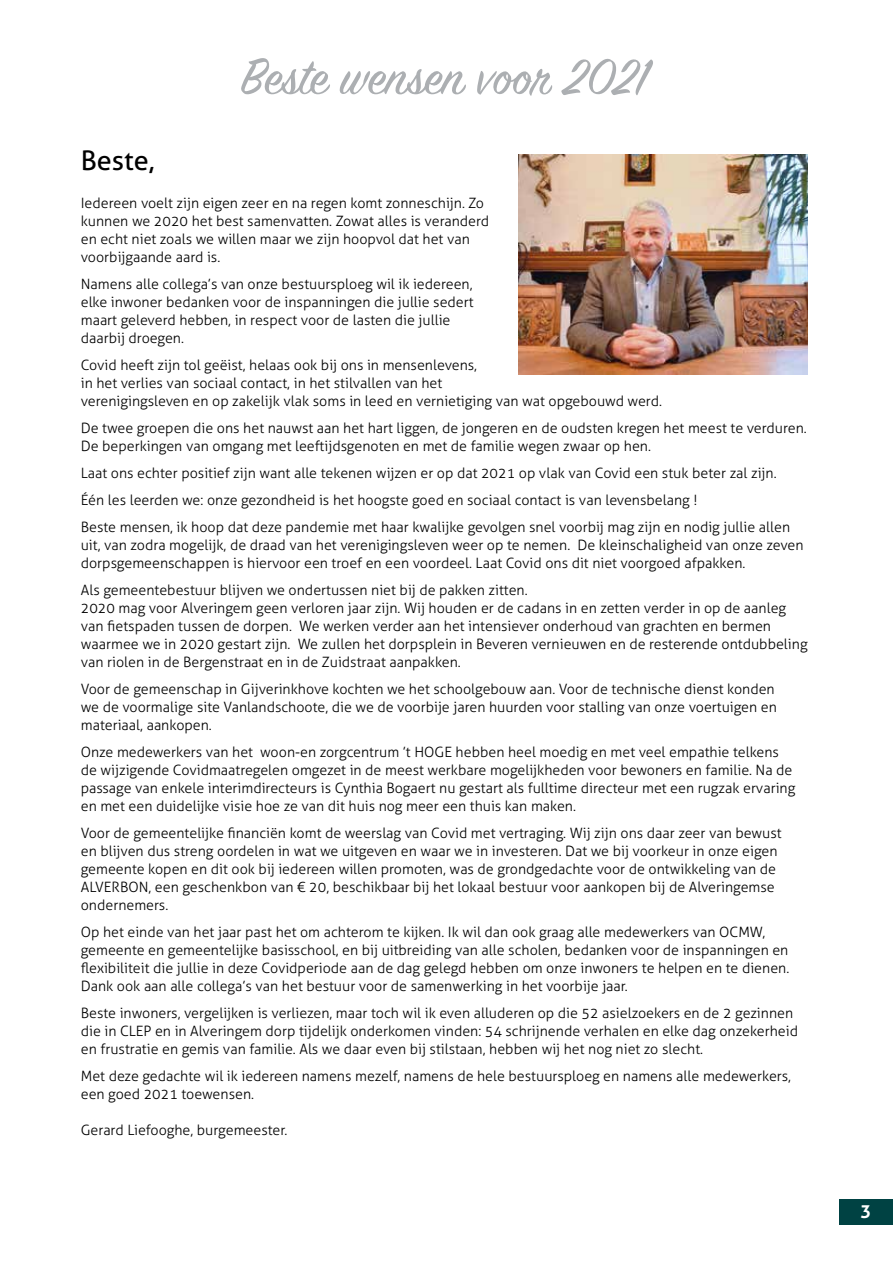
<style>
.page{position:relative;width:893px;height:1263px;background:#fff}
.page>*{position:absolute;margin:0;border:0;box-sizing:border-box;transform-origin:0 0}
.t1{font:56.25px "Sign Painter House Script";color:#acafb2}
.t2{font:27px "Aller";color:#000}
.t3{font:700 18px "Aller";color:#fff}
.t4{font:300 14.25px/18px "Aller";color:#000}
</style>
<div class="page">
<div style="left:839px;top:1199px;width:54px;height:26px;background:#004243"></div>
<img style="left:519px;top:154px;width:289px;height:220px">
<h2 class="t2" style="left:81px;top:144px;width:75px">Beste,</h2>
<h1 class="t1" style="left:241px;top:42px;width:409px">Beste wensen voor 2021</h1>
<p class="t4" style="left:81px;top:194px;width:410px">Iedereen voelt zijn eigen zeer en na regen komt zonneschijn. Zo kunnen we 2020 het best samenvatten. Zowat alles is veranderd en echt niet zoals we willen maar we zijn hoopvol dat het van voorbijgaande aard is.</p>
<p class="t4" style="left:81px;top:275px;width:394px">Namens alle collega’s van onze bestuursploeg wil ik iedereen, elke inwoner bedanken voor de inspanningen die jullie sedert maart geleverd hebben, in respect voor de lasten die jullie daarbij droegen.</p>
<p class="t4" style="left:81px;top:356px;width:583px">Covid heeft zijn tol geëist, helaas ook bij ons in mensenlevens,<br>in het verlies van sociaal contact, in het stilvallen van het<br>verenigingsleven en op zakelijk vlak soms in leed en vernietiging van wat opgebouwd werd.</p>
<p class="t4" style="left:81px;top:419px;width:728px">De twee groepen die ons het nauwst aan het hart liggen, de jongeren en de oudsten kregen het meest te verduren.<br>De beperkingen van omgang met leeftijdsgenoten en met de familie wegen zwaar op hen.</p>
<p class="t4" style="left:81px;top:460px;width:711px;line-height:27px">Laat ons echter positief zijn want alle tekenen wijzen er op dat 2021 op vlak van Covid een stuk beter zal zijn.<br>Één les leerden we: onze gezondheid is het hoogste goed en sociaal contact is van levensbelang !<br>Beste mensen, ik hoop dat deze pandemie met haar kwalijke gevolgen snel voorbij mag zijn en nodig jullie allen</p>
<p class="t4" style="left:81px;top:536px;width:724px">uit, van zodra mogelijk, de draad van het verenigingsleven weer op te nemen. De kleinschaligheid van onze zeven dorpsgemeenschappen is hiervoor een troef en een voordeel. Laat Covid ons dit niet voorgoed afpakken.</p>
<p class="t4" style="left:81px;top:581px;width:728px">Als gemeentebestuur blijven we ondertussen niet bij de pakken zitten.<br>2020 mag voor Alveringem geen verloren jaar zijn. Wij houden er de cadans in en zetten verder in op de aanleg van fietspaden tussen de dorpen. We werken verder aan het intensiever onderhoud van grachten en bermen waarmee we in 2020 gestart zijn. We zullen het dorpsplein in Beveren vernieuwen en de resterende ontdubbeling van riolen in de Bergenstraat en in de Zuidstraat aanpakken.</p>
<p class="t4" style="left:81px;top:680px;width:698px">Voor de gemeenschap in Gijverinkhove kochten we het schoolgebouw aan. Voor de technische dienst konden we de voormalige site Vanlandschoote, die we de voorbije jaren huurden voor stalling van onze voertuigen en materiaal, aankopen.</p>
<p class="t4" style="left:81px;top:743px;width:716px">Onze medewerkers van het woon-en zorgcentrum ’t HOGE hebben heel moedig en met veel empathie telkens de wijzigende Covidmaatregelen omgezet in de meest werkbare mogelijkheden voor bewoners en familie. Na de passage van enkele interimdirecteurs is Cynthia Bogaert nu gestart als fulltime directeur met een rugzak ervaring en met een duidelijke visie hoe ze van dit huis nog meer een thuis kan maken.</p>
<p class="t4" style="left:81px;top:824px;width:702px">Voor de gemeentelijke financiën komt de weerslag van Covid met vertraging. Wij zijn ons daar zeer van bewust en blijven dus streng oordelen in wat we uitgeven en waar we in investeren. Dat we bij voorkeur in onze eigen gemeente kopen en dit ook bij iedereen willen promoten, was de grondgedachte voor de ontwikkeling van de ALVERBON, een geschenkbon van € 20, beschikbaar bij het lokaal bestuur voor aankopen bij de Alveringemse ondernemers.</p>
<p class="t4" style="left:81px;top:923px;width:710px">Op het einde van het jaar past het om achterom te kijken. Ik wil dan ook graag alle medewerkers van OCMW, gemeente en gemeentelijke basisschool, en bij uitbreiding van alle scholen, bedanken voor de inspanningen en flexibiliteit die jullie in deze Covidperiode aan de dag gelegd hebben om onze inwoners te helpen en te dienen.<br>Dank ook aan alle collega’s van het bestuur voor de samenwerking in het voorbije jaar.</p>
<p class="t4" style="left:81px;top:1004px;width:719px">Beste inwoners, vergelijken is verliezen, maar toch wil ik even alluderen op die 52 asielzoekers en de 2 gezinnen die in CLEP en in Alveringem dorp tijdelijk onderkomen vinden: 54 schrijnende verhalen en elke dag onzekerheid en frustratie en gemis van familie. Als we daar even bij stilstaan, hebben wij het nog niet zo slecht.</p>
<p class="t4" style="left:81px;top:1067px;width:712px">Met deze gedachte wil ik iedereen namens mezelf, namens de hele bestuursploeg en namens alle medewerkers, een goed 2021 toewensen.</p>
<p class="t4" style="left:81px;top:1121px;width:208px">Gerard Liefooghe, burgemeester.</p>
<p class="t3" style="left:861px;top:1200px;width:12px">3</p>
</div>
